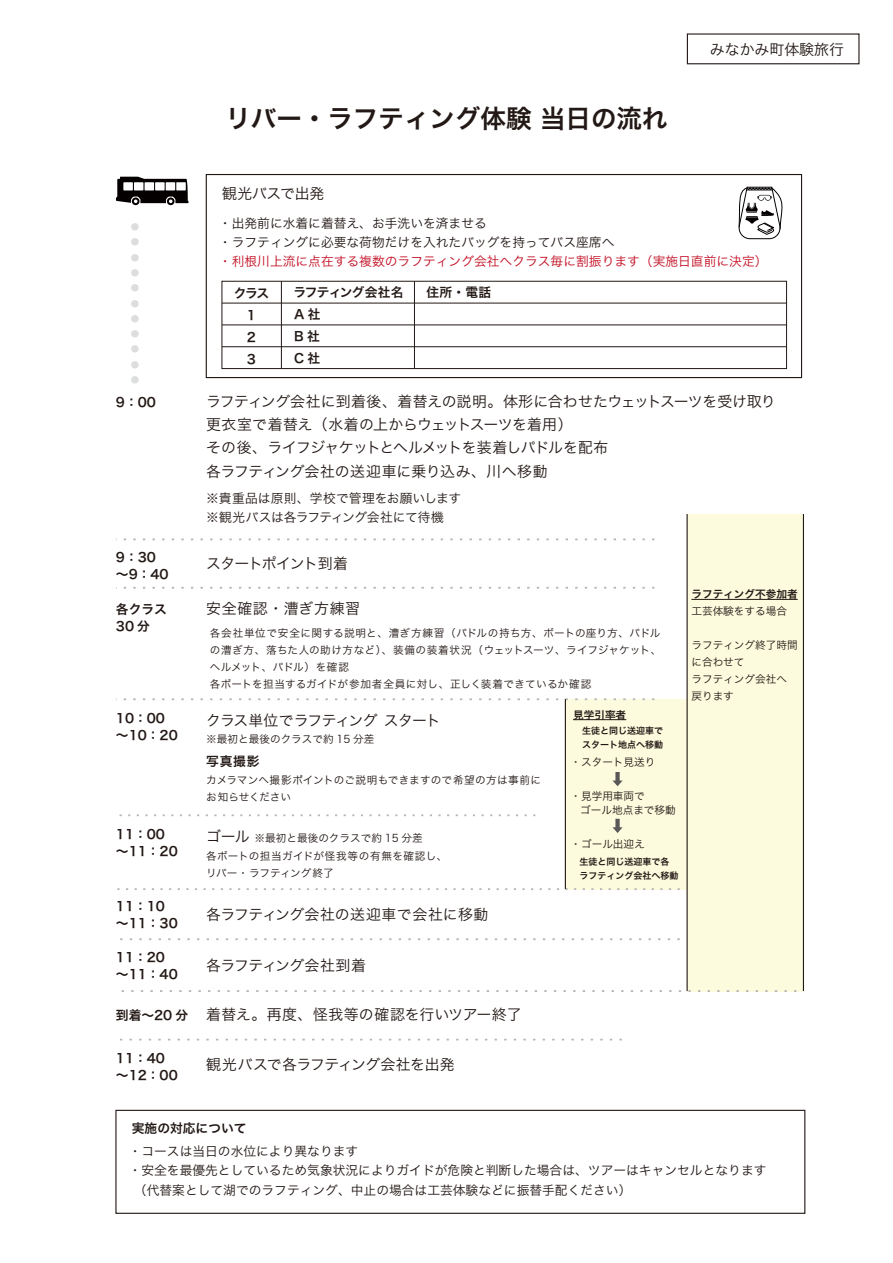
<style>
.page{position:relative;width:893px;height:1263px;background:#fff}
.page>*{position:absolute;margin:0;border:0;box-sizing:border-box;transform-origin:0 0}
.t1{font:25.5px "Hira Kaku Std N W6";color:#221815}
.t2{font:14.85px/23.4px "Hira Kaku Std N W3";letter-spacing:-.01em;color:#221815}
.t3{font:14.85px "Hira Kaku Std N W3";letter-spacing:-.03em;color:#221815}
.t4{font:14.85px "Hira Kaku Std N W3";letter-spacing:.015em;color:#221815}
.t5{font:14.85px "Hira Kaku Std N W3";letter-spacing:-.055em;color:#221815}
.t6{font:14.85px "Hira Kaku Std N W3";letter-spacing:-.06em;color:#221815}
.t7{font:14.85px "Hira Kaku Std N W3";letter-spacing:.045em;color:#221815}
.t8{font:12.75px/19.5px "Hira Kaku Std N W3";color:#221815}
.t9{font:12.75px/17px "Hira Kaku Std N W6";color:#221815}
.t10{font:12.75px "Hira Kaku Std N W3";color:#c30e23}
.t11{font:12.75px/21.8px "Hira Kaku Std N W6";letter-spacing:-.06em;color:#221815}
.t12{font:10.65px/17px "Hira Kaku Std N W3";color:#221815}
.t13{font:10.65px/17px "Hira Kaku Std N W3";letter-spacing:.025em;color:#221815}
.t14{font:10.65px "Hira Kaku Std N W6";color:#221815}
.t15{font:9px/13.8px "Hira Kaku Std N W6";color:#221815}
.t16{font:8.55px/15.3px "Hira Kaku Std N W6";color:#dcdddd;text-align:justify}
.s1{font-size:14.85px}
.s2{font-family:"Hira Kaku Std N W6";font-size:12.75px}
</style>
<div class="page">
<div style="left:687px;top:514px;width:116px;height:477px;background:#fcfbdd"></div>
<div style="left:565px;top:699px;width:122px;height:190px;background:#fcfbdd"></div>
<div style="left:687px;top:33px;width:172px;height:31px;border:1px solid #221815"></div>
<hr style="left:691px;top:599px;width:107px;height:1px;background:#221815">
<svg style="left:116px;top:538px;width:538px;height:2px"></svg>
<svg style="left:116px;top:587px;width:538px;height:2px"></svg>
<div style="left:115px;top:1110px;width:690px;height:104px;border:1px solid #221815"></div>
<hr style="left:686px;top:514px;width:2px;height:477px;background:#221815">
<hr style="left:803px;top:514px;width:1px;height:477px;background:#221815">
<div style="left:206px;top:174px;width:596px;height:204px;border:1px solid #221815"></div>
<div style="left:222px;top:281px;width:565px;height:88px;border:1px solid #221815"></div>
<hr style="left:222px;top:303px;width:564px;height:1px;background:#221815">
<hr style="left:222px;top:325px;width:564px;height:1px;background:#221815">
<hr style="left:222px;top:346px;width:564px;height:1px;background:#221815">
<hr style="left:281px;top:281px;width:1px;height:88px;background:#221815">
<hr style="left:414px;top:281px;width:1px;height:88px;background:#221815">
<svg style="left:738px;top:186px;width:45px;height:54px"></svg>
<svg style="left:116px;top:698px;width:538px;height:2px"></svg>
<svg style="left:117px;top:888px;width:563px;height:2px"></svg>
<svg style="left:119px;top:814px;width:416px;height:2px"></svg>
<svg style="left:120px;top:938px;width:560px;height:2px"></svg>
<svg style="left:121px;top:990px;width:675px;height:2px"></svg>
<svg style="left:120px;top:1039px;width:502px;height:1px"></svg>
<svg style="left:116px;top:177px;width:73px;height:28px"></svg>
<hr style="left:565px;top:699px;width:1px;height:190px;background:#221815">
<hr style="left:573px;top:719px;width:53px;height:1px;background:#221815">
<svg style="left:612px;top:772px;width:11px;height:14px"></svg>
<svg style="left:612px;top:819px;width:11px;height:14px"></svg>
<p class="t16" style="left:131px;top:219px;width:9px">● ● ● ● ● ● ● ● ● ● ●</p>
<p class="t9" style="left:116px;top:394px;width:42px">9：00</p>
<p class="t9" style="left:116px;top:549px;width:54px">9：30～9：40</p>
<p class="t9" style="left:116px;top:601px;width:53px">各クラス<br>30 分</p>
<p class="t9" style="left:116px;top:709px;width:63px">10：00～10：20</p>
<p class="t9" style="left:116px;top:825px;width:63px">11：00～11：20</p>
<h1 class="t1" style="left:225px;top:98px;width:444px">リバー・ラフティング体験 当日の流れ</h1>
<p class="t2" style="left:710px;top:37px;width:135px">みなかみ町体験旅行</p>
<p class="t2" style="left:222px;top:181px;width:119px">観光バスで出発　</p>
<p class="t8" style="left:219px;top:213px;width:397px">・出発前に水着に着替え、お手洗いを済ませる<br>・ラフティングに必要な荷物だけを入れたバッグを持ってバス座席へ</p>
<p class="t10" style="left:219px;top:252px;width:550px">・利根川上流に点在する複数のラフティング会社へクラス毎に割振ります（実施日直前に決定）</p>
<p class="t11" style="left:293px;top:282px;width:112px">ラフティング会社名<br>A 社<br>B 社<br>C 社</p>
<p class="t9" style="left:234px;top:285px;width:37px">クラス</p>
<p class="t9" style="left:426px;top:284px;width:66px">住所・電話</p>
<p class="t9" style="left:247px;top:305px;width:11px;line-height:21.8px;text-align:justify">1<br>2<br>3</p>
<p class="t2" style="left:206px;top:389px;width:571px">ラフティング会社に到着後、着替えの説明。体形に合わせたウェットスーツを受け取り更衣室で着替え（水着の上からウェットスーツを着用）<br>その後、ライフジャケットとヘルメットを装着しパドルを配布<br>各ラフティング会社の送迎車に乗り込み、川へ移動</p>
<p class="t8" style="left:206px;top:488px;width:256px">※貴重品は原則、学校で管理をお願いします※観光バスは各ラフティング会社にて待機</p>
<p class="t6" style="left:206px;top:552px;width:143px">スタートポイント到着</p>
<p class="t7" style="left:206px;top:597px;width:155px">安全確認・漕ぎ方練習</p>
<p class="t13" style="left:210px;top:624px;width:453px">各会社単位で安全に関する説明と、漕ぎ方練習（パドルの持ち方、ボートの座り方、パドルの漕ぎ方、落ちた人の助け方など）、装備の装着状況（ウェットスーツ、ライフジャケット、ヘルメット、パドル）を確認<br>各ボートを担当するガイドが参加者全員に対し、正しく装着できているか確認</p>
<p class="t5" style="left:206px;top:709px;width:236px">クラス単位でラフティング スタート</p>
<p class="t9" style="left:206px;top:753px;width:55px">写真撮影</p>
<p class="t12" style="left:206px;top:730px;width:170px">※最初と最後のクラスで約 15 分差</p>
<p class="t12" style="left:206px;top:771px;width:336px">カメラマンへ撮影ポイントのご説明もできますので希望の方は事前にお知らせください</p>
<p class="t14" style="left:573px;top:706px;width:55px">見学引率者</p>
<p class="t15" style="left:573px;top:724px;width:91px">　生徒と同じ送迎車で　スタート地点へ移動</p>
<p class="t12" style="left:570px;top:754px;width:87px">・スタート見送り</p>
<p class="t12" style="left:580px;top:788px;width:97px;line-height:14.9px;text-indent:-10px">・見学用車両で<br>ゴール地点まで移動</p>
<p class="t14" style="left:691px;top:586px;width:108px">ラフティング不参加者</p>
<p class="t12" style="left:691px;top:603px;width:97px">工芸体験をする場合</p>
<p class="t12" style="left:691px;top:637px;width:108px">ラフティング終了時間に合わせて<br>ラフティング会社へ戻ります</p>
<p class="t12" style="left:206px;top:828px;width:243px;line-height:18.5px"><span class="s1">ゴール</span> ※最初と最後のクラスで約 15 分差<br>各ボートの担当ガイドが怪我等の有無を確認し、</p>
<p class="t12" style="left:206px;top:865px;width:129px">リバー・ラフティング終了</p>
<p class="t12" style="left:570px;top:836px;width:76px">・ゴール出迎え</p>
<p class="t15" style="left:570px;top:855px;width:118px">　生徒と同じ送迎車で各<br>　ラフティング会社へ移動　</p>
<p class="t9" style="left:116px;top:898px;width:63px">11：10～11：30</p>
<p class="t2" style="left:206px;top:902px;width:284px">各ラフティング会社の送迎車で会社に移動</p>
<p class="t9" style="left:116px;top:949px;width:63px">11：20～11：40</p>
<p class="t3" style="left:206px;top:954px;width:161px">各ラフティング会社到着</p>
<p class="t4" style="left:116px;top:1003px;width:407px"><span class="s2">到着～20 分</span> 着替え。再度、怪我等の確認を行いツアー終了</p>
<p class="t9" style="left:116px;top:1050px;width:63px">11：40～12：00</p>
<p class="t3" style="left:206px;top:1053px;width:250px">観光バスで各ラフティング会社を出発</p>
<p class="t9" style="left:132px;top:1120px;width:116px">実施の対応について</p>
<p class="t8" style="left:129px;top:1142px;width:231px">・コースは当日の水位により異なります</p>
<p class="t8" style="left:129px;top:1161px;width:639px">・安全を最優先としているため気象状況によりガイドが危険と判断した場合は、ツアーはキャンセルとなります</p>
<p class="t8" style="left:134px;top:1180px;width:499px">（代替案として湖でのラフティング、中止の場合は工芸体験などに振替手配ください）</p>
</div>
